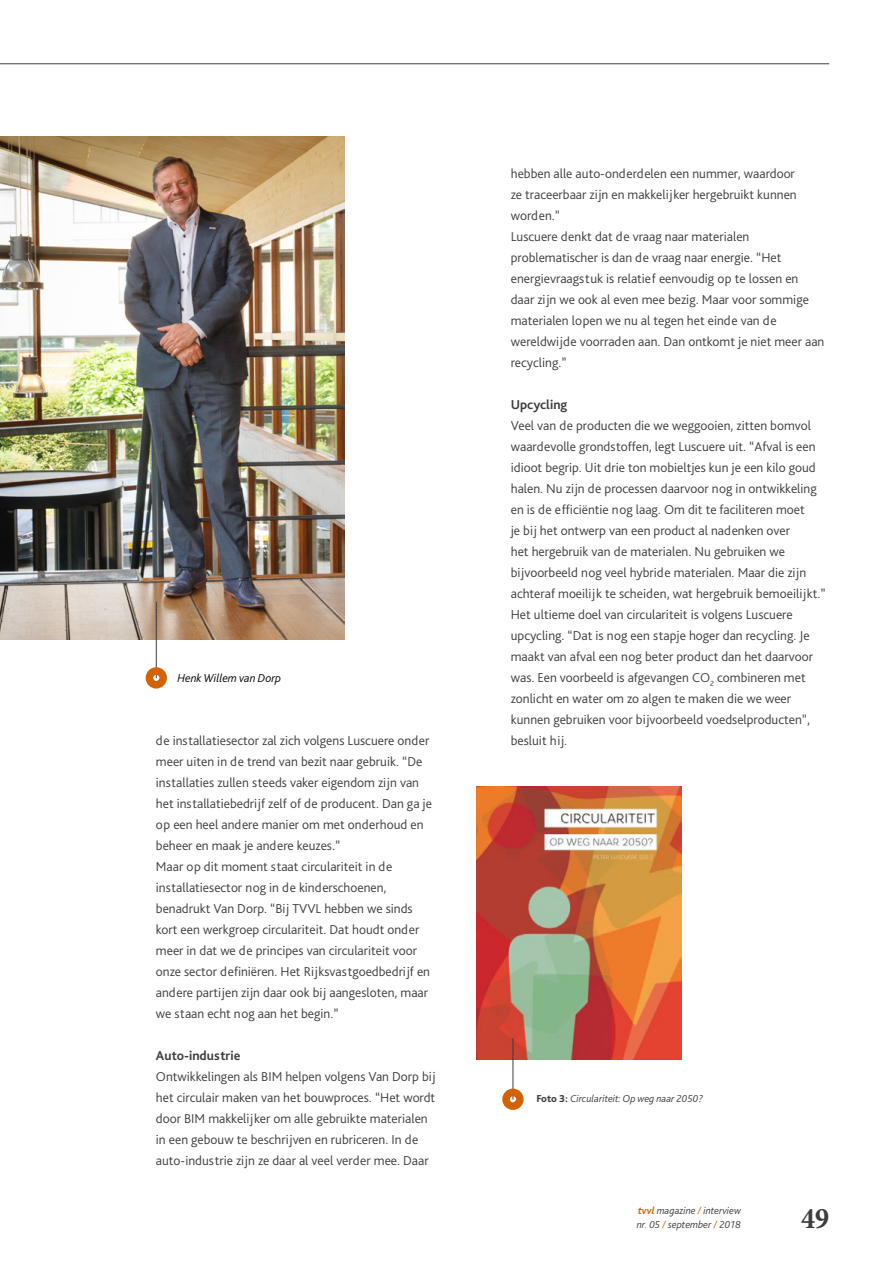
<style>
.page{position:relative;width:893px;height:1263px;background:#fff}
.page>*{position:absolute;margin:0;border:0;box-sizing:border-box;transform-origin:0 0}
.t1{font:700 condensed 30px "Minion Pro";color:#3c3c3b}
.t2{font:300 13.5px/21px "Bliss Pro";color:#3c3c3b}
.t3{font:700 13.5px "Bliss Pro";color:#3c3c3b}
.t4{font:italic 300 12px "Bliss Pro";color:#000}
.t5{font:italic 300 10.5px/13.5px "Bliss Pro";color:#3c3c3b}
.s1{font-weight:800;font-style:normal}
.s2{font-weight:700;color:#d26203}
.s3{color:#d26203}
</style>
<div class="page">
<hr style="left:0;top:63px;width:829px;height:1px;background:#3c3c3b">
<img style="left:0;top:136px;width:344px;height:504px">
<hr style="left:156px;top:602px;width:1px;height:76px;background:#3c3c3b">
<div style="left:146px;top:667px;width:21px;height:21px;border:8px solid #d26203;border-radius:50%"></div>
<img style="left:476px;top:787px;width:205px;height:273px">
<hr style="left:513px;top:1038px;width:1px;height:61px;background:#3c3c3b">
<div style="left:502px;top:1089px;width:22px;height:21px;border:8px solid #d26203;border-radius:50%"></div>
<p class="t4" style="left:178px;top:673px;width:105px">Henk Willem van Dorp</p>
<p class="t2" style="left:156px;top:730px;width:278px">de installatiesector zal zich volgens Luscuere onder meer uiten in de trend van bezit naar gebruik. “De installaties zullen steeds vaker eigendom zijn van het installatiebedrijf zelf of de producent. Dan ga je op een heel andere manier om met onderhoud en beheer en maak je andere keuzes.”<br>Maar op dit moment staat circulariteit in de installatiesector nog in de kinderschoenen, benadrukt Van Dorp. “Bij TVVL hebben we sinds kort een werkgroep circulariteit. Dat houdt onder meer in dat we de principes van circulariteit voor onze sector definiëren. Het Rijksvastgoedbedrijf en andere partijen zijn daar ook bij aangesloten, maar we staan echt nog aan het begin.”</p>
<p class="t3" style="left:156px;top:1050px;width:86px">Auto-industrie</p>
<p class="t2" style="left:156px;top:1066px;width:281px">Ontwikkelingen als BIM helpen volgens Van Dorp bij het circulair maken van het bouwproces. “Het wordt door BIM makkelijker om alle gebruikte materialen in een gebouw te beschrijven en rubriceren. In de auto-industrie zijn ze daar al veel verder mee. Daar</p>
<p class="t2" style="left:511px;top:163px;width:315px">hebben alle auto-onderdelen een nummer, waardoor<br>ze traceerbaar zijn en makkelijker hergebruikt kunnen worden.”<br>Luscuere denkt dat de vraag naar materialen problematischer is dan de vraag naar energie. “Het energievraagstuk is relatief eenvoudig op te lossen en daar zijn we ook al even mee bezig. Maar voor sommige materialen lopen we nu al tegen het einde van de wereldwijde voorraden aan. Dan ontkomt je niet meer aan recycling.”</p>
<p class="t3" style="left:511px;top:399px;width:58px">Upcycling</p>
<p class="t2" style="left:511px;top:415px;width:316px">Veel van de producten die we weggooien, zitten bomvol waardevolle grondstoffen, legt Luscuere uit. “Afval is een idioot begrip. Uit drie ton mobieltjes kun je een kilo goud halen. Nu zijn de processen daarvoor nog in ontwikkeling en is de efficiëntie nog laag. Om dit te faciliteren moet<br>je bij het ontwerp van een product al nadenken over<br>het hergebruik van de materialen. Nu gebruiken we bijvoorbeeld nog veel hybride materialen. Maar die zijn achteraf moeilijk te scheiden, wat hergebruik bemoeilijkt.” Het ultieme doel van circulariteit is volgens Luscuere upcycling. “Dat is nog een stapje hoger dan recycling. Je maakt van afval een nog beter product dan het daarvoor was. Een voorbeeld is afgevangen CO<sub>2</sub> combineren met zonlicht en water om zo algen te maken die we weer kunnen gebruiken voor bijvoorbeeld voedselproducten”, besluit hij.</p>
<p class="t5" style="left:536px;top:1092px;width:168px"><span class="s1">Foto 3:</span> Circulariteit: Op weg naar 2050?</p>
<p class="t5" style="left:637px;top:1205px;width:106px"><span class="s2">tvvl</span> magazine <span class="s3">/</span> interview nr<span class="s3">.</span> 05 <span class="s3">/</span> september <span class="s3">/</span> 2018</p>
<h1 class="t1" style="left:801px;top:1200px;width:29px">49</h1>
</div>
